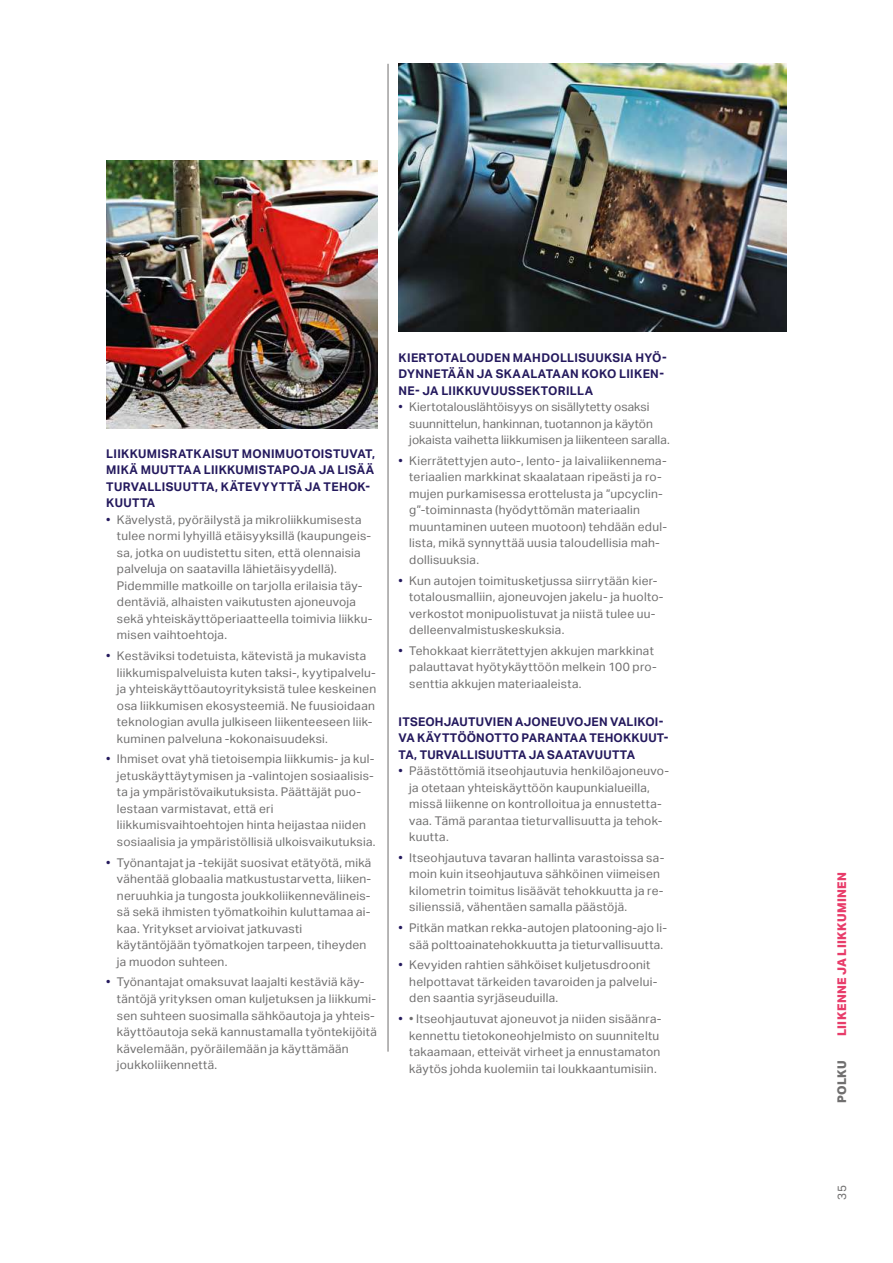
<style>
.page{position:relative;width:893px;height:1263px;background:#fff}
.page>*{position:absolute;margin:0;border:0;box-sizing:border-box;transform-origin:0 0}
.t1{font:12px/16.5px "Aktiv Grotesk";letter-spacing:.025em;color:#706f6f}
.t2{font:700 12px/16.5px "Aktiv Grotesk";letter-spacing:.025em;color:#24195d}
.t3{font:12px/16.5px "Aktiv Grotesk";letter-spacing:.005em;color:#706f6f}
.t4{font:800 12px "Aktiv Grotesk";letter-spacing:.03em;color:#e83c6a}
.t5{font:800 12px "Aktiv Grotesk";letter-spacing:.02em;color:#706f6f}
.s1{color:#24195d}
</style>
<div class="page">
<hr style="left:388px;top:64px;width:1px;height:988px;background:#706f6f">
<img style="left:106px;top:160px;width:271px;height:268px">
<img style="left:399px;top:64px;width:388px;height:268px">
<p class="t2" style="left:106px;top:445px;width:270px">LIIKKUMISRATKAISUT MONIMUOTOISTUVAT,<br>MIKÄ MUUTTAA LIIKKUMISTAPOJA JA LISÄÄ<br>TURVALLISUUTTA, KÄTEVYYTTÄ JA TEHOK-<br>KUUTTA</p>
<p class="t1" style="left:117px;top:511px;width:257px;text-indent:-11px"><span class="s1">•</span> Kävelystä, pyöräilystä ja mikroliikkumisesta tulee normi lyhyillä etäisyyksillä (kaupungeis&shy;sa, jotka on uudistettu siten, että olennaisia palveluja on saatavilla lähietäisyydellä).<br>Pidemmille matkoille on tarjolla erilaisia täy&shy;dentäviä, alhaisten vaikutusten ajoneuvoja sekä yhteiskäyttöperiaatteella toimivia liikku&shy;misen vaihtoehtoja.</p>
<p class="t1" style="left:117px;top:648px;width:261px;text-indent:-11px"><span class="s1">•</span> Kestäviksi todetuista, kätevistä ja mukavista liikkumispalveluista kuten taksi-, kyytipalvelu&shy;ja yhteiskäyttöautoyrityksistä tulee keskeinen osa liikkumisen ekosysteemiä. Ne fuusioidaan teknologian avulla julkiseen liikenteeseen liik&shy;kuminen palveluna -kokonaisuudeksi.</p>
<p class="t1" style="left:117px;top:751px;width:260px;text-indent:-11px"><span class="s1">•</span> Ihmiset ovat yhä tietoisempia liikkumis- ja kul&shy;jetuskäyttäytymisen ja -valintojen sosiaalisis&shy;ta ja ympäristövaikutuksista. Päättäjät puo&shy;lestaan varmistavat, että eri liikkumisvaihtoehtojen hinta heijastaa niiden sosiaalisia ja ympäristöllisiä ulkoisvaikutuksia.</p>
<p class="t1" style="left:117px;top:854px;width:256px;text-indent:-11px"><span class="s1">•</span> Työnantajat ja -tekijät suosivat etätyötä, mikä vähentää globaalia matkustustarvetta, liiken&shy;neruuhkia ja tungosta joukkoliikennevälineis&shy;sä sekä ihmisten työmatkoihin kuluttamaa ai&shy;kaa. Yritykset arvioivat jatkuvasti käytäntöjään työmatkojen tarpeen, tiheyden ja muodon suhteen.</p>
<p class="t1" style="left:117px;top:974px;width:261px;text-indent:-11px"><span class="s1">•</span> Työnantajat omaksuvat laajalti kestäviä käy&shy;täntöjä yrityksen oman kuljetuksen ja liikkumi&shy;sen suhteen suosimalla sähköautoja ja yhteis&shy;käyttöautoja sekä kannustamalla työntekijöitä kävelemään, pyöräilemään ja käyttämään joukkoliikennettä.</p>
<p class="t2" style="left:399px;top:349px;width:270px">KIERTOTALOUDEN MAHDOLLISUUKSIA HYÖ-<br>DYNNETÄÄN JA SKAALATAAN KOKO LIIKEN-<br>NE- JA LIIKKUVUUSSEKTORILLA</p>
<p class="t3" style="left:409px;top:399px;width:262px;text-indent:-11px"><span class="s1">•</span> Kiertotalouslähtöisyys on sisällytetty osaksi suunnittelun, hankinnan, tuotannon ja käytön jokaista vaihetta liikkumisen ja liikenteen saralla.</p>
<p class="t1" style="left:409px;top:452px;width:259px;text-indent:-11px"><span class="s1">•</span> Kierrätettyjen auto-, lento- ja laivaliikennema&shy;teriaalien markkinat skaalataan ripeästi ja ro&shy;mujen purkamisessa erottelusta ja ”upcyclin&shy;g”-toiminnasta (hyödyttömän materiaalin muuntaminen uuteen muotoon) tehdään edul&shy;lista, mikä synnyttää uusia taloudellisia mah&shy;dollisuuksia.</p>
<p class="t1" style="left:409px;top:572px;width:256px;text-indent:-11px"><span class="s1">•</span> Kun autojen toimitusketjussa siirrytään kier&shy;totalousmalliin, ajoneuvojen jakelu- ja huolto&shy;verkostot monipuolistuvat ja niistä tulee uu&shy;delleenvalmistuskeskuksia.</p>
<p class="t1" style="left:409px;top:642px;width:249px;text-indent:-11px"><span class="s1">•</span> Tehokkaat kierrätettyjen akkujen markkinat palauttavat hyötykäyttöön melkein 100 pro&shy;senttia akkujen materiaaleista.</p>
<p class="t2" style="left:399px;top:713px;width:271px">ITSEOHJAUTUVIEN AJONEUVOJEN VALIKOI-<br>VA KÄYTTÖÖNOTTO PARANTAA TEHOKKUUT-<br>TA, TURVALLISUUTTA JA SAATAVUUTTA</p>
<p class="t1" style="left:409px;top:763px;width:261px;text-indent:-11px"><span class="s1">•</span> Päästöttömiä itseohjautuvia henkilöajoneuvo&shy;ja otetaan yhteiskäyttöön kaupunkialueilla, missä liikenne on kontrolloitua ja ennustetta&shy;vaa. Tämä parantaa tieturvallisuutta ja tehok&shy;kuutta.</p>
<p class="t1" style="left:409px;top:849px;width:257px;text-indent:-11px"><span class="s1">•</span> Itseohjautuva tavaran hallinta varastoissa sa&shy;moin kuin itseohjautuva sähköinen viimeisen kilometrin toimitus lisäävät tehokkuutta ja re&shy;silienssiä, vähentäen samalla päästöjä.</p>
<p class="t1" style="left:399px;top:920px;width:270px;text-align:center"><span class="s1">•</span> Pitkän matkan rekka-autojen platooning-ajo li&shy;sää polttoainatehokkuutta ja tieturvallisuutta.</p>
<p class="t1" style="left:409px;top:957px;width:250px;text-indent:-11px"><span class="s1">•</span> Kevyiden rahtien sähköiset kuljetusdroonit helpottavat tärkeiden tavaroiden ja palvelui&shy;den saantia syrjäseuduilla.</p>
<p class="t1" style="left:409px;top:1011px;width:254px;text-indent:-11px"><span class="s1">•</span> • Itseohjautuvat ajoneuvot ja niiden sisäänra&shy;kennettu tietokoneohjelmisto on suunniteltu takaamaan, etteivät virheet ja ennustamaton käytös johda kuolemiin tai loukkaantumisiin.</p>
<p class="t4" style="left:835px;top:1036px;width:166px;rotate:-90deg">LIIKENNE JA LIIKKUMINEN</p>
<p class="t5" style="left:835px;top:1103px;width:44px;rotate:-90deg">POLKU</p>
<p class="t1" style="left:834px;top:1200px;width:16px;rotate:-90deg">35</p>
</div>
